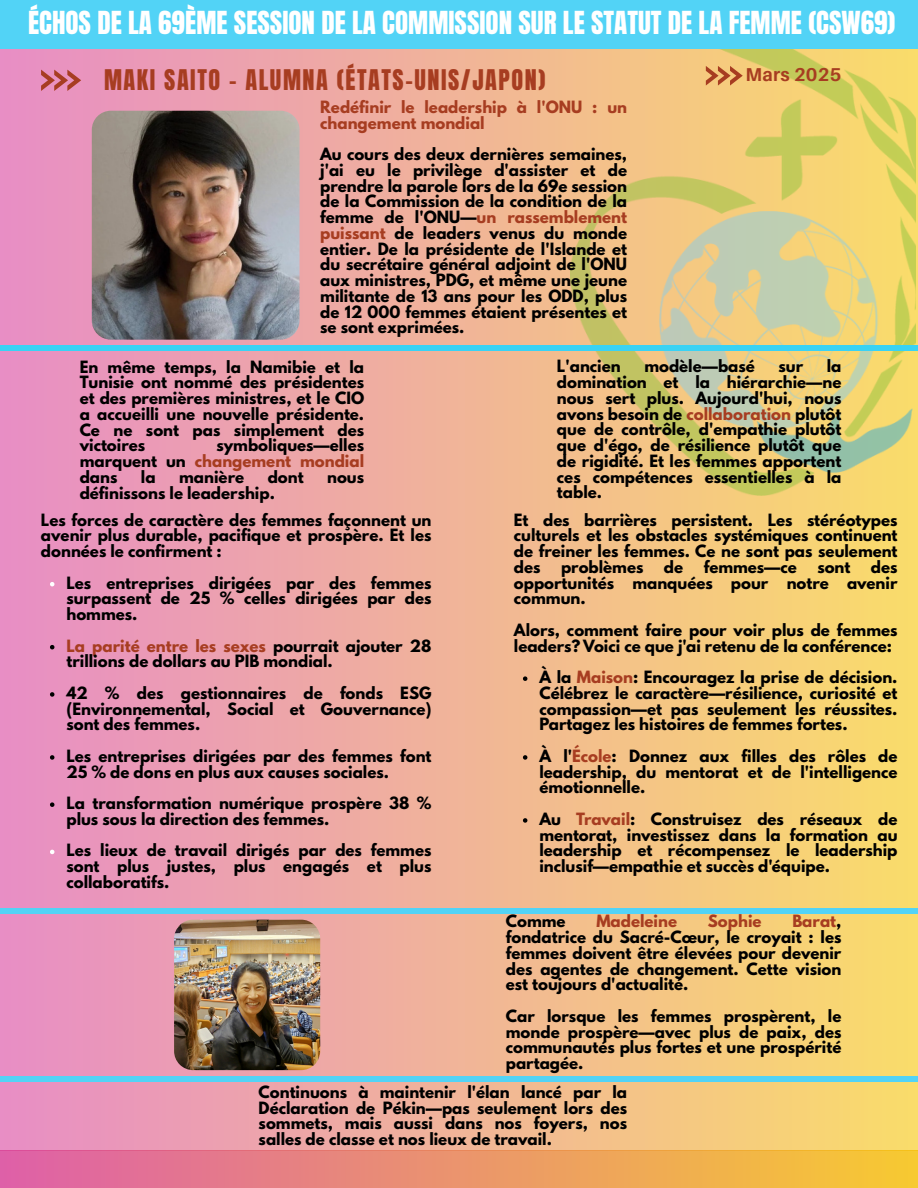
<style>
.page{position:relative;width:918px;height:1188px;background:#fff}
.page>*{position:absolute;margin:0;border:0;box-sizing:border-box;transform-origin:0 0}
.t1{font:27px "Anton";color:#fff}
.t2{font:24.15px "Anton";letter-spacing:.065em;color:#a73d21}
.t3{font:700 18.6px "Aileron";letter-spacing:.015em;color:#a73d21}
.t4{font:700 15px/15.8px "League Spartan";color:#000;text-align:justify}
.t5{font:700 15px/15.8px "League Spartan";color:#a73d21}
.s1{color:#a73d21}
</style>
<div class="page">
<div style="left:0;top:0;width:918px;height:1188px;background:linear-gradient(to right,#e78dc6,#fadc6b)"></div>
<img style="left:570px;top:48px;width:346px;height:448px">
<div style="left:0;top:345px;width:918px;height:6px;background:#39d2f4"></div>
<svg style="left:41px;top:70px;width:40px;height:21px"></svg>
<svg style="left:706px;top:66px;width:37px;height:19px"></svg>
<div style="left:0;top:0;width:918px;height:48px;background:#52d3f6"></div>
<div style="left:0;top:1150px;width:918px;height:38px;background:linear-gradient(to right,#df5fa8,#f7ca31)"></div>
<div style="left:0;top:908px;width:918px;height:5px;background:#52d3f6"></div>
<div style="left:0;top:1076px;width:918px;height:6px;background:#52d3f6"></div>
<svg style="left:50px;top:582px;width:4px;height:4px"></svg>
<svg style="left:50px;top:645px;width:4px;height:4px"></svg>
<svg style="left:50px;top:692px;width:4px;height:5px"></svg>
<svg style="left:50px;top:755px;width:4px;height:5px"></svg>
<svg style="left:50px;top:802px;width:4px;height:5px"></svg>
<svg style="left:50px;top:850px;width:4px;height:4px"></svg>
<img style="left:92px;top:111px;width:208px;height:229px;border-radius:19px">
<svg style="left:523px;top:676px;width:4px;height:5px"></svg>
<svg style="left:523px;top:755px;width:4px;height:5px"></svg>
<svg style="left:523px;top:818px;width:4px;height:5px"></svg>
<img style="left:174px;top:920px;width:146px;height:150px">
<p class="t1" style="left:28px;top:3px;width:869px">ÉCHOS DE LA 69ÈME SESSION DE LA COMMISSION SUR LE STATUT DE LA FEMME (CSW69)</p>
<h1 class="t2" style="left:104px;top:62px;width:443px">MAKI SAITO - ALUMNA (ÉTATS-UNIS/JAPON)</h1>
<p class="t5" style="left:320px;top:101px;width:308px">Redéfinir le leadership à l'ONU : un changement mondial</p>
<h3 class="t4" style="left:320px;top:148px;width:308px">Au cours des deux dernières semaines, j'ai eu le privilège d'assister et de prendre la parole lors de la 69e session de la Commission de la condition de la femme de l'ONU—<span class="s1">un rassemblement puissant</span> de leaders venus du monde entier. De la présidente de l'Islande et du secrétaire général adjoint de l'ONU aux ministres, PDG, et même une jeune militante de 13 ans pour les ODD, plus de 12 000 femmes étaient présentes et se sont exprimées.</h3>
<p class="t3" style="left:745px;top:63px;width:98px">Mars 2025</p>
<p class="t4" style="left:80px;top:361px;width:286px">En même temps, la Namibie et la Tunisie ont nommé des présidentes et des premières ministres, et le CIO a accueilli une nouvelle présidente.<br>Ce ne sont pas simplement des victoires</p>
<p class="t4" style="left:80px;top:439px;width:286px;text-indent:137px">symboliques—elles marquent un <span class="s1">changement mondial </span>dans</p>
<p class="t4" style="left:141px;top:471px;width:16px">la</p>
<p class="t4" style="left:179px;top:471px;width:67px">manière</p>
<p class="t4" style="left:268px;top:471px;width:37px">dont</p>
<p class="t4" style="left:327px;top:471px;width:39px">nous</p>
<p class="t4" style="left:80px;top:487px;width:197px">définissons le leadership.</p>
<p class="t4" style="left:41px;top:514px;width:392px">Les forces de caractère des femmes façonnent un avenir plus durable, pacifique et prospère. Et les données le confirment :</p>
<h2 class="t4" style="left:66px;top:577px;width:367px">Les entreprises dirigées par des femmes surpassent de 25 % celles dirigées par des hommes.</h2>
<p class="t4" style="left:66px;top:640px;width:367px"><span class="s1">La parité entre les sexes</span> pourrait ajouter 28 trillions de dollars au PIB mondial.</p>
<h4 class="t4" style="left:66px;top:687px;width:367px">42 % des gestionnaires de fonds ESG (Environnemental, Social et Gouvernance) sont des femmes.</h4>
<p class="t4" style="left:66px;top:750px;width:367px">Les entreprises dirigées par des femmes font<br>25 % de dons en plus aux causes sociales.</p>
<h4 class="t4" style="left:66px;top:797px;width:367px">La transformation numérique prospère 38 % plus sous la direction des femmes.</h4>
<h4 class="t4" style="left:66px;top:844px;width:367px">Les lieux de travail dirigés par des femmes sont plus justes, plus engagés et plus collaboratifs.</h4>
<p class="t4" style="left:557px;top:360px;width:286px;text-indent:270px">la domination et la hiérarchie—ne nous sert plus. Aujourd'hui, nous avons besoin de <span class="s1">collaboration</span> plutôt que de contrôle, d'empathie plutôt que d'égo, de résilience plutôt que de rigidité. Et les femmes apportent ces compétences essentielles à la table.</p>
<p class="t4" style="left:557px;top:360px;width:65px">L'ancien</p>
<p class="t4" style="left:644px;top:360px;width:112px">modèle—basé</p>
<p class="t4" style="left:778px;top:360px;width:26px">sur</p>
<p class="t4" style="left:514px;top:514px;width:385px">Et des barrières persistent. Les stéréotypes culturels et les obstacles systémiques continuent de freiner les femmes. Ce ne sont pas seulement des</p>
<p class="t4" style="left:561px;top:561px;width:84px">problèmes</p>
<p class="t4" style="left:664px;top:561px;width:21px">de</p>
<p class="t4" style="left:704px;top:561px;width:95px">femmes—ce</p>
<p class="t4" style="left:817px;top:561px;width:35px">sont</p>
<p class="t4" style="left:514px;top:561px;width:385px;text-indent:357px">des opportunités manquées pour notre avenir commun.</p>
<p class="t4" style="left:514px;top:624px;width:385px">Alors, comment faire pour voir plus de femmes leaders? Voici ce que j'ai retenu de la conférence:</p>
<h4 class="t4" style="left:539px;top:671px;width:360px">À la <span class="s1">Maison</span>: Encouragez la prise de décision.<br>Célébrez le caractère—résilience, curiosité et compassion—et pas seulement les réussites.<br>Partagez les histoires de femmes fortes.</h4>
<p class="t4" style="left:539px;top:750px;width:360px">À l'<span class="s1">École</span>: Donnez aux filles des rôles de leadership, du mentorat et de l'intelligence émotionnelle.</p>
<p class="t4" style="left:539px;top:813px;width:360px">Au <span class="s1">Travail</span>: Construisez des réseaux de mentorat, investissez dans la formation au leadership et récompensez le leadership inclusif—empathie et succès d'équipe.</p>
<h4 class="t4" style="left:506px;top:915px;width:61px">Comme</h4>
<h4 class="t5" style="left:596px;top:915px;width:82px">Madeleine</h4>
<h4 class="t5" style="left:708px;top:915px;width:55px">Sophie</h4>
<h4 class="t4" style="left:506px;top:915px;width:337px;text-indent:286px"><span class="s1">Barat</span>, fondatrice du Sacré-Cœur, le croyait : les femmes doivent être élevées pour devenir des agentes de changement. Cette vision est toujours d'actualité.</h4>
<p class="t4" style="left:506px;top:1010px;width:337px">Car lorsque les femmes prospèrent, le monde prospère—avec plus de paix, des communautés plus fortes et une prospérité partagée.</p>
<p class="t4" style="left:259px;top:1086px;width:370px">Continuons à maintenir l'élan lancé par la Déclaration de Pékin—pas seulement lors des sommets, mais aussi dans nos foyers, nos salles de classe et nos lieux de travail.</p>
</div>
